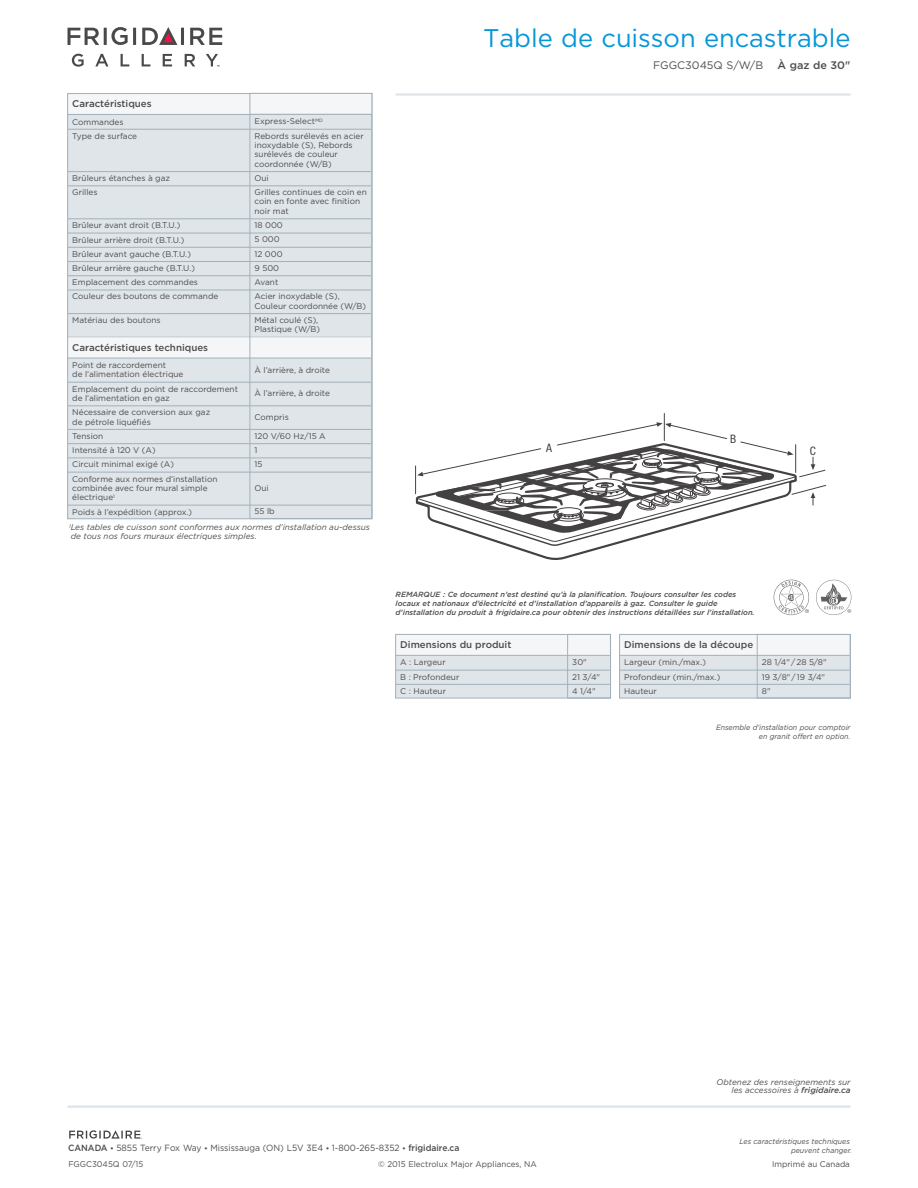
<style>
.page{position:relative;width:918px;height:1188px;background:#fff}
.page>*{position:absolute;margin:0;border:0;box-sizing:border-box;transform-origin:0 0}
.t1{font:25.5px "Gotham";color:#0696d7}
.t2{font:condensed 11.7px "Helvetica Neue";color:#231f20}
.t3{font:10.8px "Gotham";color:#4b4c4d}
.t4{font:500 10.8px "Gotham";color:#4b4c4d}
.t5{font:500 9.75px "Gotham";color:#4b4c4d}
.t6{font:9px "Gotham";color:#4b4c4d;scale:.95 1}
.t7{font:8.25px/14.2px "Gotham";color:#4b4c4d}
.t8{font:italic 8.25px/8.2px "Gotham";color:#4b4c4d;text-align:right}
.t9{font:italic 500 7.5px/9px "Gotham";color:#4b4c4d}
.t10{font:italic 7.5px/9px "Gotham";color:#4b4c4d;text-align:right;scale:.95 1}
.s1{font-style:normal}
.s2{font-weight:500}
.s3{font-weight:500;font-size:7.5px}
</style>
<div class="page">
<hr style="left:68px;top:1106px;width:782px;height:2px;background:#dbe4ea">
<svg style="left:72px;top:54px;width:12px;height:13px"></svg>
<svg style="left:95px;top:54px;width:13px;height:12px"></svg>
<svg style="left:121px;top:54px;width:8px;height:12px"></svg>
<svg style="left:142px;top:54px;width:8px;height:12px"></svg>
<svg style="left:163px;top:54px;width:9px;height:12px"></svg>
<svg style="left:185px;top:54px;width:10px;height:12px"></svg>
<svg style="left:68px;top:27px;width:68px;height:18px"></svg>
<svg style="left:190px;top:28px;width:32px;height:17px"></svg>
<svg style="left:142px;top:27px;width:42px;height:18px"></svg>
<svg style="left:206px;top:54px;width:14px;height:12px"></svg>
<hr style="left:396px;top:93px;width:455px;height:3px;background:#dfe5e9">
<svg style="left:69px;top:1130px;width:73px;height:9px"></svg>
<div style="left:68px;top:94px;width:304px;height:425px;background:#dfe5e9"></div>
<div style="left:68px;top:94px;width:303px;height:20px;background:#f4f6f7"></div>
<hr style="left:68px;top:114px;width:303px;height:1px;background:#a2b1bb">
<hr style="left:68px;top:129px;width:303px;height:1px;background:#a2b1bb">
<hr style="left:68px;top:171px;width:303px;height:1px;background:#a2b1bb">
<hr style="left:68px;top:186px;width:303px;height:1px;background:#a2b1bb">
<hr style="left:68px;top:219px;width:303px;height:1px;background:#a2b1bb">
<hr style="left:68px;top:233px;width:303px;height:1px;background:#a2b1bb">
<hr style="left:68px;top:247px;width:303px;height:1px;background:#a2b1bb">
<hr style="left:68px;top:261px;width:303px;height:1px;background:#a2b1bb">
<hr style="left:68px;top:275px;width:303px;height:1px;background:#a2b1bb">
<hr style="left:68px;top:290px;width:303px;height:1px;background:#a2b1bb">
<hr style="left:68px;top:313px;width:303px;height:1px;background:#a2b1bb">
<div style="left:68px;top:337px;width:303px;height:21px;background:#f4f6f7"></div>
<hr style="left:68px;top:358px;width:303px;height:1px;background:#a2b1bb">
<hr style="left:68px;top:382px;width:303px;height:1px;background:#a2b1bb">
<hr style="left:68px;top:406px;width:303px;height:1px;background:#a2b1bb">
<hr style="left:68px;top:429px;width:303px;height:1px;background:#a2b1bb">
<hr style="left:68px;top:443px;width:303px;height:1px;background:#a2b1bb">
<hr style="left:68px;top:458px;width:303px;height:1px;background:#a2b1bb">
<hr style="left:68px;top:472px;width:303px;height:1px;background:#a2b1bb">
<hr style="left:68px;top:505px;width:303px;height:1px;background:#a2b1bb">
<div style="left:250px;top:93px;width:122px;height:426px;border:1px solid #a2b1bb"></div>
<svg style="left:774px;top:580px;width:35px;height:35px"></svg>
<svg style="left:816px;top:580px;width:35px;height:35px"></svg>
<div style="left:396px;top:634px;width:215px;height:64px;background:#dfe5e9"></div>
<div style="left:396px;top:635px;width:214px;height:20px;background:#f4f6f7"></div>
<hr style="left:396px;top:655px;width:214px;height:1px;background:#a2b1bb">
<hr style="left:396px;top:670px;width:214px;height:1px;background:#a2b1bb">
<hr style="left:396px;top:684px;width:214px;height:1px;background:#a2b1bb">
<div style="left:395px;top:634px;width:216px;height:64px;border:1px solid #a2b1bb"></div>
<div style="left:567px;top:634px;width:44px;height:64px;border:1px solid #a2b1bb"></div>
<div style="left:620px;top:634px;width:230px;height:64px;background:#dfe5e9"></div>
<div style="left:620px;top:635px;width:230px;height:20px;background:#f4f6f7"></div>
<hr style="left:620px;top:655px;width:230px;height:1px;background:#a2b1bb">
<hr style="left:620px;top:670px;width:230px;height:1px;background:#a2b1bb">
<hr style="left:620px;top:684px;width:230px;height:1px;background:#a2b1bb">
<div style="left:619px;top:634px;width:232px;height:64px;border:1px solid #a2b1bb"></div>
<div style="left:757px;top:634px;width:94px;height:64px;border:1px solid #a2b1bb"></div>
<svg style="left:510px;top:547px;width:97px;height:13px"></svg>
<svg style="left:415px;top:413px;width:412px;height:134px"></svg>
<p class="t5" style="left:72px;top:97px;width:81px">Caractéristiques</p>
<p class="t7" style="left:72px;top:114px;width:66px">Commandes<br>Type de surface</p>
<p class="t7" style="left:72px;top:171px;width:99px">Brûleurs étanches à gaz<br>Grilles</p>
<p class="t7" style="left:72px;top:218px;width:148px">Brûleur avant droit (B.T.U.)<br>Brûleur arrière droit (B.T.U.)<br>Brûleur avant gauche (B.T.U.)<br>Brûleur arrière gauche (B.T.U.)<br>Emplacement des commandes<br>Couleur des boutons de commande</p>
<p class="t7" style="left:72px;top:313px;width:90px">Matériau des boutons</p>
<p class="t5" style="left:72px;top:341px;width:137px">Caractéristiques techniques</p>
<p class="t7" style="left:72px;top:360px;width:113px;line-height:9.3px">Point de raccordement<br>de l’alimentation électrique</p>
<p class="t7" style="left:72px;top:384px;width:167px;line-height:9.3px">Emplacement du point de raccordement de l’alimentation en gaz</p>
<p class="t7" style="left:72px;top:408px;width:140px;line-height:9.3px">Nécessaire de conversion aux gaz de pétrole liquéfiés</p>
<p class="t7" style="left:72px;top:429px;width:147px">Tension<br>Intensité à 120 V (A)<br>Circuit minimal exigé (A)<br>Conforme aux normes d’installation</p>
<p class="t7" style="left:72px;top:483px;width:137px;line-height:9.3px">combinée avec four mural simple électrique<sup>1</sup></p>
<p class="t7" style="left:72px;top:504px;width:121px">Poids à l’expédition (approx.)</p>
<p class="t7" style="left:255px;top:114px;width:111px">Express-Select<sup>MD<br></sup>Rebords surélevés en acier</p>
<p class="t7" style="left:255px;top:140px;width:100px;line-height:9.3px">inoxydable (S), Rebords surélevés de couleur coordonnée (W/B)</p>
<p class="t7" style="left:255px;top:171px;width:114px">Oui<br>Grilles continues de coin en</p>
<p class="t7" style="left:255px;top:197px;width:107px;line-height:9.3px">coin en fonte avec finition noir mat</p>
<p class="t7" style="left:255px;top:218px;width:87px">18 000<br>5 000<br>12 000<br>9 500<br>Avant<br>Acier inoxydable (S),</p>
<p class="t7" style="left:255px;top:298px;width:113px">Couleur coordonnée (W/B)<br>Métal coulé (S),</p>
<p class="t7" style="left:255px;top:322px;width:67px">Plastique (W/B)</p>
<p class="t7" style="left:255px;top:363px;width:77px">À l’arrière, à droite</p>
<p class="t7" style="left:255px;top:386px;width:77px">À l’arrière, à droite</p>
<p class="t7" style="left:255px;top:410px;width:36px">Compris</p>
<p class="t7" style="left:255px;top:428px;width:73px">120 V/60 Hz/15 A<br>1<br>15</p>
<p class="t7" style="left:255px;top:481px;width:16px">Oui</p>
<p class="t8" style="left:69px;top:503px;width:303px;line-height:16px;text-align:left;text-indent:186px"><span class="s1">55 lb<br></span><sup>1</sup>Les tables de cuisson sont conformes aux normes d’installation au-dessus</p>
<p class="t8" style="left:71px;top:531px;width:188px">de tous nos fours muraux électriques simples.</p>
<h1 class="t1" style="left:483px;top:22px;width:369px">Table de cuisson encastrable</h1>
<h3 class="t3" style="left:653px;top:58px;width:112px">FGGC3045Q S/W/B</h3>
<h3 class="t4" style="left:778px;top:58px;width:74px">À gaz de 30"</h3>
<h2 class="t2" style="left:546px;top:441px;width:7px">A</h2>
<h2 class="t2" style="left:730px;top:432px;width:8px">B</h2>
<h2 class="t2" style="left:810px;top:444px;width:8px">C</h2>
<p class="t9" style="left:396px;top:589px;width:361px">REMARQUE : Ce document n’est destiné qu’à la planification. Toujours consulter les codes locaux et nationaux d’électricité et d’installation d’appareils à gaz. Consulter le guide d’installation du produit à frigidaire.ca pour obtenir des instructions détaillées sur l’installation.</p>
<p class="t5" style="left:400px;top:638px;width:113px">Dimensions du produit</p>
<p class="t7" style="left:400px;top:655px;width:61px">A : Largeur<br>B : Profondeur<br>C : Hauteur</p>
<p class="t7" style="left:572px;top:655px;width:29px">30"<br>21 3/4"<br>4 1/4"</p>
<p class="t5" style="left:624px;top:638px;width:131px">Dimensions de la découpe</p>
<p class="t7" style="left:624px;top:655px;width:98px">Largeur (min./max.)<br>Profondeur (min./max.)<br>Hauteur</p>
<p class="t7" style="left:762px;top:655px;width:66px">28 1/4" / 28 5/8"<br>19 3/8" / 19 3/4"<br>8"</p>
<p class="t10" style="left:716px;top:722px;width:143px">Ensemble d’installation pour comptoir en granit offert en option.</p>
<p class="t8" style="left:717px;top:1078px;width:135px">Obtenez des renseignements sur les accessoires à <span class="s2">frigidaire.ca</span></p>
<p class="t10" style="left:740px;top:1136px;width:120px">Les caractéristiques techniques peuvent changer.</p>
<p class="t6" style="left:68px;top:1142px;width:413px"><span class="s2">CANADA</span> <span class="s3">•</span> 5855 Terry Fox Way <span class="s3">•</span> Mississauga (ON) L5V 3E4 <span class="s3">•</span> 1-800-265-8352 <span class="s3">•</span> <span class="s2">frigidaire.ca</span></p>
<p class="t7" style="left:68px;top:1157px;width:76px">FGGC3045Q 07/15</p>
<p class="t7" style="left:378px;top:1157px;width:160px">© 2015 Electrolux Major Appliances, NA</p>
<p class="t7" style="left:772px;top:1157px;width:79px">Imprimé au Canada</p>
</div>
